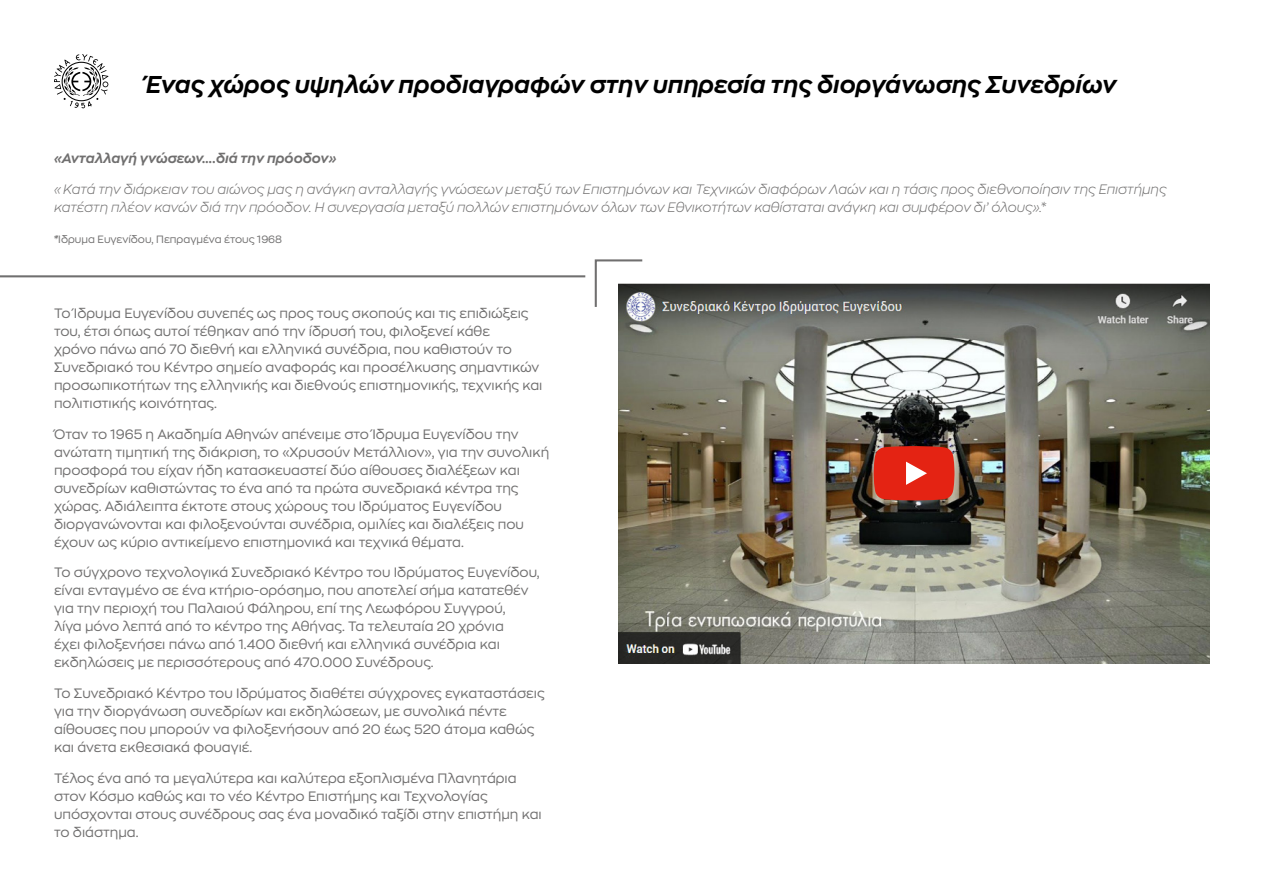
<style>
.page{position:relative;width:1263px;height:893px;background:#fff}
.page>*{position:absolute;margin:0;border:0;box-sizing:border-box;transform-origin:0 0}
.t1{font:italic 700 24px "Zona Pro";color:#000}
.t2{font:13.5px/18px "Zona Pro";color:#706f6f}
.t3{font:italic 300 13.5px/18px "Zona Pro";color:#706f6f}
.t4{font:italic 700 13.5px "Zona Pro";color:#706f6f}
.t5{font:10.5px "Zona Pro";color:#706f6f}
</style>
<div class="page">
<svg style="left:594px;top:259px;width:49px;height:48px"></svg>
<hr style="left:0;top:275px;width:585px;height:2px;background:#706f6f">
<svg style="left:54px;top:54px;width:54px;height:54px"></svg>
<img style="left:618px;top:283px;width:592px;height:380px">
<svg style="left:874px;top:446px;width:80px;height:54px;background:#e13425"></svg>
<h1 class="t1" style="left:146px;top:69px;width:972px">Ένας χώρος υψηλών προδιαγραφών στην υπηρεσία της διοργάνωσης Συνεδρίων</h1>
<p class="t4" style="left:54px;top:149px;width:284px">«Ανταλλαγή γνώσεων….διά την πρόοδον»</p>
<p class="t3" style="left:54px;top:180px;width:1114px">« Κατά την διάρκειαν του αιώνος μας η ανάγκη ανταλλαγής γνώσεων μεταξύ των Επιστημόνων και Τεχνικών διαφόρων Λαών και η τάσις προς διεθνοποίησιν της Επιστήμης κατέστη πλέον κανών διά την πρόοδον. Η συνεργασία μεταξύ πολλών επιστημόνων όλων των Εθνικοτήτων καθίσταται ανάγκη και συμφέρον δι’ όλους».*</p>
<p class="t5" style="left:54px;top:232px;width:230px">*Ίδρυμα Ευγενίδου, Πεπραγμένα έτους 1968</p>
<p class="t2" style="left:54px;top:304px;width:490px">Το Ίδρυμα Ευγενίδου συνεπές ως προς τους σκοπούς και τις επιδιώξεις του, έτσι όπως αυτοί τέθηκαν από την ίδρυσή του, φιλοξενεί κάθε<br>χρόνο πάνω από 70 διεθνή και ελληνικά συνέδρια, που καθιστούν το Συνεδριακό του Κέντρο σημείο αναφοράς και προσέλκυσης σημαντικών προσωπικοτήτων της ελληνικής και διεθνούς επιστημονικής, τεχνικής και πολιτιστικής κοινότητας.</p>
<p class="t2" style="left:54px;top:424px;width:497px">Όταν το 1965 η Ακαδημία Αθηνών απένειμε στο Ίδρυμα Ευγενίδου την ανώτατη τιμητική της διάκριση, το «Χρυσούν Μετάλλιον», για την συνολική προσφορά του είχαν ήδη κατασκευαστεί δύο αίθουσες διαλέξεων και συνεδρίων καθιστώντας το ένα από τα πρώτα συνεδριακά κέντρα της χώρας. Αδιάλειπτα έκτoτε στους χώρους του Ιδρύματος Ευγενίδου διοργανώνονται και φιλοξενούνται συνέδρια, ομιλίες και διαλέξεις που έχουν ως κύριο αντικείμενο επιστημονικά και τεχνικά θέματα.</p>
<p class="t2" style="left:54px;top:563px;width:487px">Το σύγχρονο τεχνολογικά Συνεδριακό Κέντρο του Ιδρύματος Ευγενίδου, είναι ενταγμένο σε ένα κτήριο-ορόσημο, που αποτελεί σήμα κατατεθέν για την περιοχή του Παλαιού Φάληρου, επί της Λεωφόρου Συγγρού,<br>λίγα μόνο λεπτά από το κέντρο της Αθήνας. Τα τελευταία 20 χρόνια<br>έχει φιλοξενήσει πάνω από 1.400 διεθνή και ελληνικά συνέδρια και εκδηλώσεις με περισσότερους από 470.000 Συνέδρους.</p>
<p class="t2" style="left:54px;top:684px;width:492px">Το Συνεδριακό Κέντρο του Ιδρύματος διαθέτει σύγχρονες εγκαταστάσεις για την διοργάνωση συνεδρίων και εκδηλώσεων, με συνολικά πέντε αίθουσες που μπορούν να φιλοξενήσουν από 20 έως 520 άτομα καθώς και άνετα εκθεσιακά φουαγιέ.</p>
<p class="t2" style="left:54px;top:769px;width:489px">Τέλος ένα από τα μεγαλύτερα και καλύτερα εξοπλισμένα Πλανητάρια στον Κόσμο καθώς και το νέο Κέντρο Επιστήμης και Τεχνολογίας υπόσχονται στους συνέδρους σας ένα μοναδικό ταξίδι στην επιστήμη και το διάστημα.</p>
</div>
